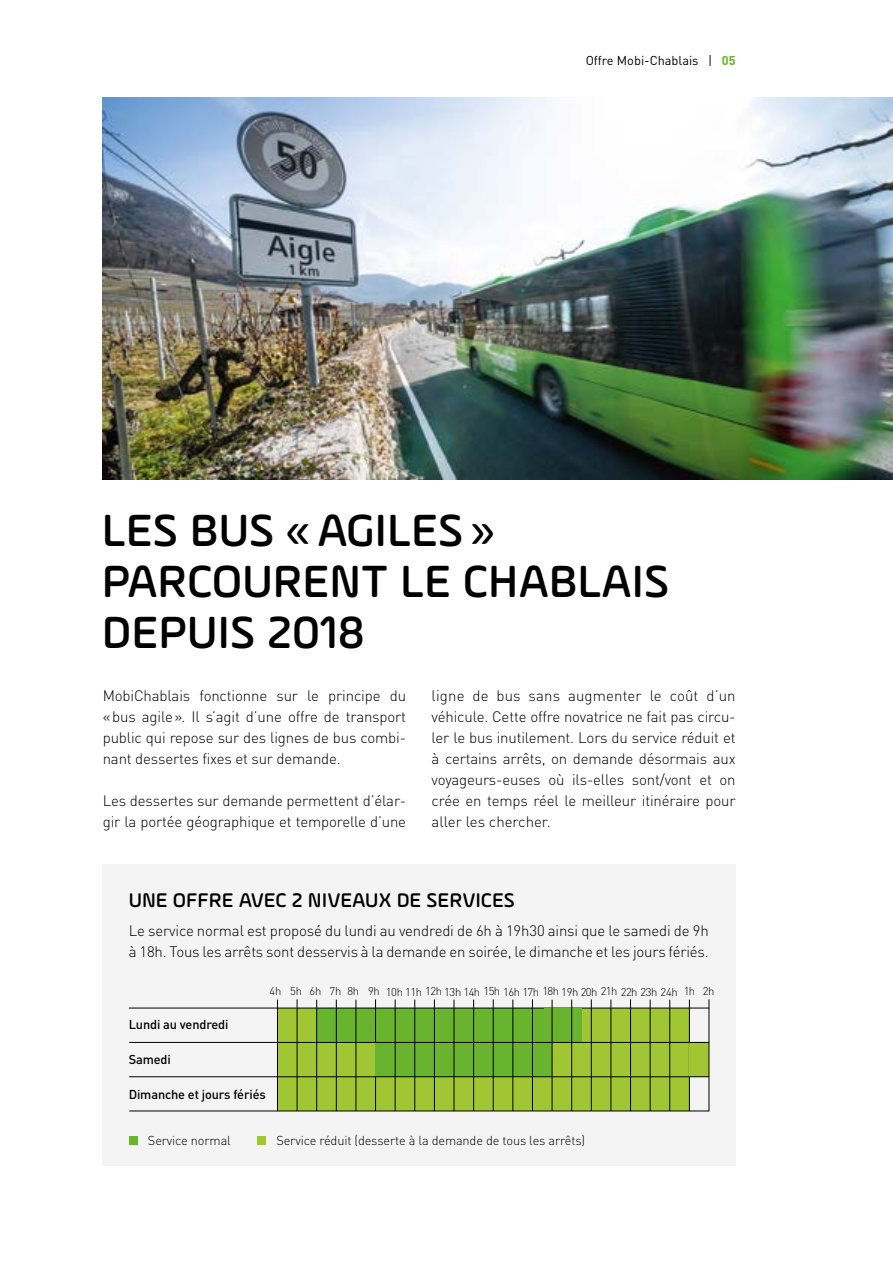
<style>
.page{position:relative;width:893px;height:1263px;background:#fff}
.page>*{position:absolute;margin:0;border:0;box-sizing:border-box;transform-origin:0 0}
.t1{font:500 48px/51px "Ample Soft";color:#000}
.t2{font:500 21px "Ample Soft";color:#000}
.t3{font:300 15px/21px "DIN Pro";letter-spacing:-.01em;color:#000;text-align:justify}
.t4{font:300 12.75px "DIN Pro";letter-spacing:-.01em;color:#000}
.t5{font:500 12.75px "DIN Pro";letter-spacing:-.01em;color:#000}
.t6{font:12.75px "DINOT";color:#000}
.t7{font:300 11.25px "DIN Pro";letter-spacing:-.05em;color:#000}
.s1{font-family:"DIN Pro";font-weight:700;color:#69b42e}
</style>
<div class="page">
<div style="left:102px;top:864px;width:633px;height:301px;background:#f4f4f4"></div>
<div style="left:277px;top:1008px;width:412px;height:103px;background:#a1c634"></div>
<div style="left:317px;top:1008px;width:235px;height:34px;background:#69b42e"></div>
<img style="left:102px;top:98px;width:791px;height:382px">
<hr style="left:129px;top:1111px;width:580px;height:1px;background:#000">
<hr style="left:650px;top:999px;width:1px;height:112px;background:#000">
<hr style="left:669px;top:1000px;width:1px;height:111px;background:#000">
<hr style="left:689px;top:999px;width:1px;height:112px;background:#000">
<hr style="left:277px;top:999px;width:1px;height:112px;background:#000">
<hr style="left:297px;top:999px;width:1px;height:112px;background:#000">
<hr style="left:316px;top:1000px;width:1px;height:111px;background:#000">
<hr style="left:336px;top:999px;width:1px;height:112px;background:#000">
<hr style="left:356px;top:999px;width:1px;height:112px;background:#000">
<hr style="left:375px;top:999px;width:1px;height:112px;background:#000">
<hr style="left:591px;top:999px;width:1px;height:112px;background:#000">
<hr style="left:611px;top:999px;width:1px;height:112px;background:#000">
<hr style="left:630px;top:999px;width:1px;height:112px;background:#000">
<hr style="left:129px;top:1008px;width:580px;height:1px;background:#000">
<div style="left:544px;top:1008px;width:37px;height:34px;background:#69b42e"></div>
<div style="left:129px;top:1136px;width:9px;height:9px;background:#69b42e"></div>
<div style="left:376px;top:1043px;width:176px;height:34px;background:#69b42e"></div>
<hr style="left:395px;top:999px;width:1px;height:112px;background:#000">
<hr style="left:414px;top:999px;width:1px;height:112px;background:#000">
<hr style="left:473px;top:999px;width:1px;height:112px;background:#000">
<hr style="left:493px;top:999px;width:1px;height:112px;background:#000">
<hr style="left:513px;top:999px;width:1px;height:112px;background:#000">
<hr style="left:532px;top:999px;width:1px;height:112px;background:#000">
<hr style="left:434px;top:999px;width:1px;height:112px;background:#000">
<hr style="left:454px;top:999px;width:1px;height:112px;background:#000">
<hr style="left:552px;top:1000px;width:1px;height:111px;background:#000">
<hr style="left:571px;top:999px;width:1px;height:112px;background:#000">
<div style="left:689px;top:1042px;width:20px;height:35px;background:#a1c634"></div>
<hr style="left:129px;top:1042px;width:580px;height:1px;background:#000">
<hr style="left:129px;top:1076px;width:580px;height:1px;background:#000">
<hr style="left:709px;top:999px;width:1px;height:112px;background:#000">
<div style="left:258px;top:1136px;width:8px;height:9px;background:#a1c634"></div>
<p class="t6" style="left:586px;top:52px;width:151px">Offre Mobi-Chablais | <span class="s1">05</span></p>
<h1 class="t1" style="left:102px;top:504px;width:569px">LES BUS «AGILES»<br>PARCOURENT LE CHABLAIS<br>DEPUIS 2018</h1>
<p class="t3" style="left:103px;top:683px;width:305px">MobiChablais fonctionne sur le principe du «bus agile». Il s’agit d’une offre de transport public qui repose sur des lignes de bus combi&shy;nant dessertes fixes et sur demande.</p>
<p class="t3" style="left:103px;top:788px;width:305px">Les dessertes sur demande permettent d’élar&shy;gir la portée géographique et temporelle d’une</p>
<p class="t3" style="left:432px;top:683px;width:306px">ligne de bus sans augmenter le coût d’un véhicule. Cette offre novatrice ne fait pas circu&shy;ler le bus inutilement. Lors du service réduit et à certains arrêts, on demande désormais aux voyageurs-euses où ils-elles sont/vont et on crée en temps réel le meilleur itinéraire pour aller les chercher.</p>
<h2 class="t2" style="left:129px;top:888px;width:388px">UNE OFFRE AVEC 2 NIVEAUX DE SERVICES</h2>
<p class="t3" style="left:129px;top:919px;width:581px">Le service normal est proposé du lundi au vendredi de 6h à 19h30 ainsi que le samedi de 9h à 18h. Tous les arrêts sont desservis à la demande en soirée, le dimanche et les jours fériés.</p>
<p class="t7" style="left:270px;top:983px;width:446px">4h 5h 6h 7h 8h 9h 10h 11h 12h 13h 14h 15h 16h 17h 18h 19h 20h 21h 22h 23h 24h 1h 2h</p>
<p class="t5" style="left:129px;top:1014px;width:101px">Lundi au vendredi</p>
<p class="t5" style="left:129px;top:1049px;width:44px">Samedi</p>
<p class="t5" style="left:129px;top:1084px;width:139px">Dimanche et jours fériés</p>
<p class="t4" style="left:148px;top:1130px;width:84px">Service normal</p>
<p class="t4" style="left:276px;top:1130px;width:310px">Service réduit (desserte à la demande de tous les arrêts)</p>
</div>
